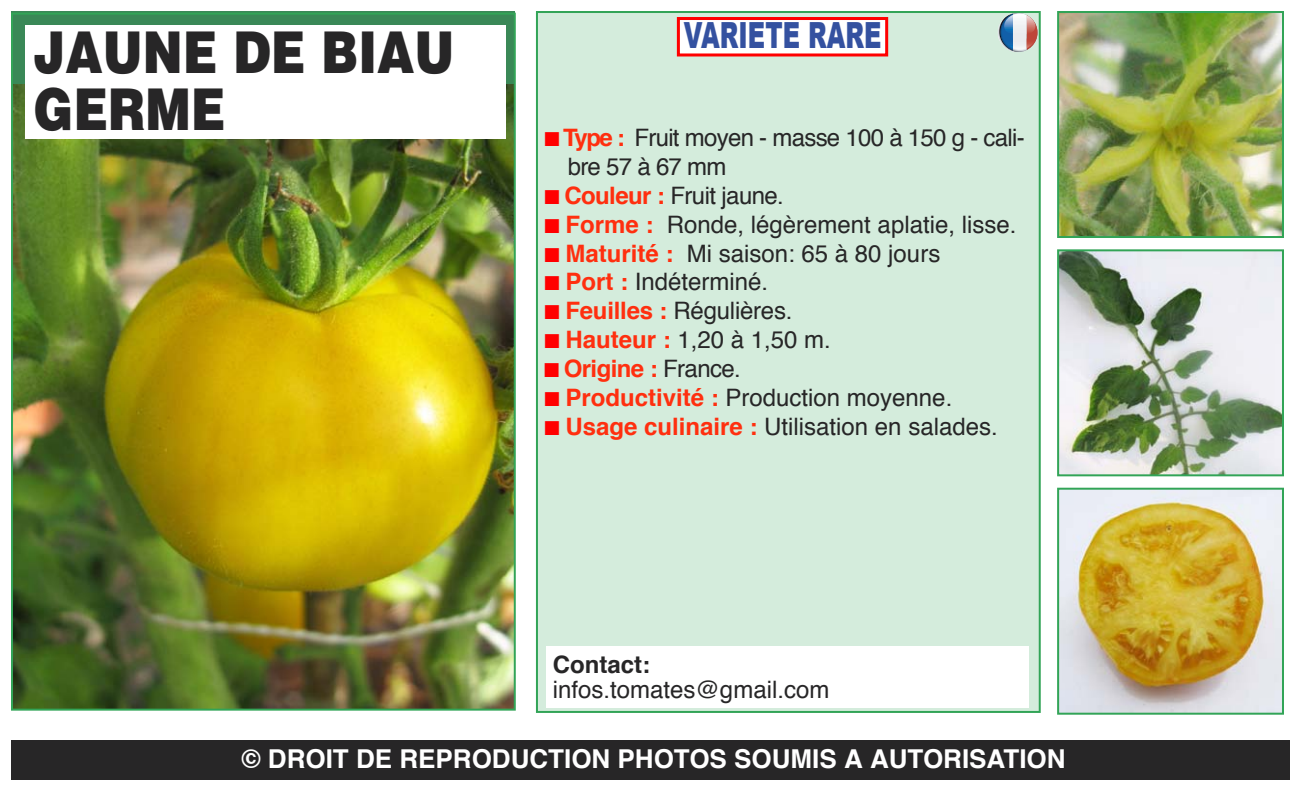
<style>
.page{position:relative;width:1295px;height:787px;background:#fff}
.page>*{position:absolute;margin:0;border:0;box-sizing:border-box;transform-origin:0 0}
.t1{font:900 57.6px/56.2px "Helvetica";color:#272627;scale:.83 1}
.t2{font:900 36px "Arial";color:#3451a0;scale:.67 1}
.t3{font:700 26px "Helvetica";color:#fff}
.t4{font:24px "Helvetica";color:#272627}
.t5{font:24px/28.8px "Helvetica";letter-spacing:-.03em;color:#272627}
.t6{font:24px "Helvetica";letter-spacing:-.025em;color:#272627}
.t7{font:700 24px "Helvetica";letter-spacing:-.025em;color:#ff2f0f}
.t8{font:700 24px "Helvetica";color:#272627}
.s1{color:#f00}
.s2{font-weight:700;color:#ff2f0f}
.s3{font-weight:400;color:#272627}
</style>
<div class="page">
<div style="left:11px;top:11px;width:503px;height:83px;background:#3a8857"></div>
<div style="left:538px;top:13px;width:500px;height:697px;background:#d4ecdc"></div>
<div style="left:536px;top:11px;width:504px;height:701px;border:2px solid #32a457"></div>
<img style="left:14px;top:84px;width:499px;height:623px">
<div style="left:11px;top:13px;width:505px;height:697px;border:2px solid #32a457"></div>
<div style="left:25px;top:25px;width:480px;height:113px;background:#fff"></div>
<div style="left:11px;top:740px;width:1278px;height:40px;background:#272627"></div>
<div style="left:546px;top:646px;width:482px;height:61px;background:#fff"></div>
<img style="left:1060px;top:14px;width:220px;height:221px">
<div style="left:1057px;top:11px;width:226px;height:227px;border:2px solid #32a457"></div>
<img style="left:1060px;top:252px;width:220px;height:221px">
<div style="left:1057px;top:249px;width:226px;height:227px;border:2px solid #32a457"></div>
<img style="left:1060px;top:490px;width:220px;height:221px">
<div style="left:1057px;top:487px;width:226px;height:227px;border:2px solid #32a457"></div>
<div style="left:680px;top:20px;width:205px;height:33px;background:#fff"></div>
<div style="left:677px;top:17px;width:211px;height:39px;border:3px solid #f00"></div>
<svg style="left:997px;top:13px;width:40px;height:39px"></svg>
<svg style="left:999px;top:13px;width:38px;height:39px"></svg>
<h1 class="t1" style="left:34px;top:25px;width:509px">JAUNE DE BIAU<br>GERME</h1>
<h2 class="t2" style="left:684px;top:8px;width:296px">VARIETE RARE</h2>
<p class="t5" style="left:567px;top:125px;width:458px;text-indent:-23px"><span class="s1">■</span> <span class="s2">Type :</span> Fruit moyen - masse 100 à 150 g - cali&shy;bre 57 à 67 mm</p>
<p class="t6" style="left:544px;top:185px;width:241px"><span class="s1">■</span> <span class="s2">Couleur :</span> Fruit jaune.</p>
<p class="t4" style="left:544px;top:214px;width:473px"><span class="s1">■</span> <span class="s2">Forme :</span> Ronde, légèrement aplatie, lisse.</p>
<p class="t4" style="left:544px;top:243px;width:397px"><span class="s1">■</span> <span class="s2">Maturité :</span> Mi saison: 65 à 80 jours</p>
<p class="t4" style="left:544px;top:272px;width:225px"><span class="s1">■</span> <span class="s2">Port :</span> Indéterminé.</p>
<p class="t4" style="left:544px;top:301px;width:249px"><span class="s1">■</span> <span class="s2">Feuilles :</span> Régulières.</p>
<p class="t4" style="left:544px;top:329px;width:288px"><span class="s1">■</span> <span class="s2">Hauteur :</span> 1,20 à 1,50 m.</p>
<p class="t7" style="left:544px;top:358px;width:198px"><span class="s1">■</span> Origine : <span class="s3">France.</span></p>
<p class="t4" style="left:544px;top:387px;width:409px"><span class="s1">■</span> <span class="s2">Productivité :</span> Production moyenne.</p>
<p class="t4" style="left:544px;top:416px;width:454px"><span class="s1">■</span> <span class="s2">Usage culinaire :</span> Utilisation en salades.</p>
<p class="t8" style="left:553px;top:654px;width:99px">Contact:</p>
<p class="t4" style="left:553px;top:679px;width:278px">infos.tomates@gmail.com</p>
<p class="t3" style="left:241px;top:747px;width:825px">© DROIT DE REPRODUCTION PHOTOS SOUMIS A AUTORISATION</p>
</div>
